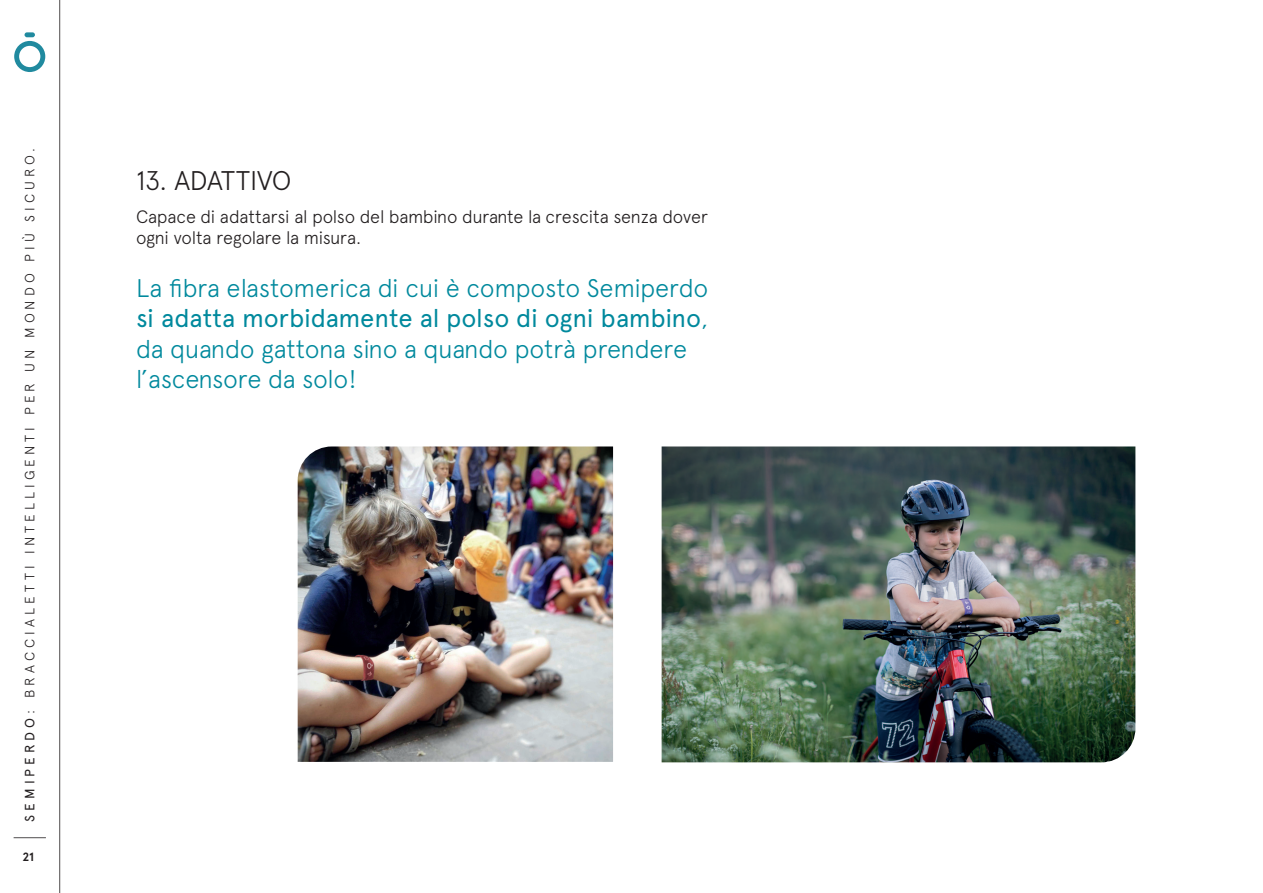
<style>
.page{position:relative;width:1263px;height:893px;background:#fff}
.page>*{position:absolute;margin:0;border:0;box-sizing:border-box;transform-origin:0 0}
.t1{font:300 27px "Apercu Pro";letter-spacing:-.015em;color:#231f20}
.t2{font:300 25.5px/30.6px "Apercu Pro";letter-spacing:-.015em;color:#00899d}
.t3{font:300 18px/21.6px "Apercu Pro";letter-spacing:-.015em;color:#231f20}
.t4{font:300 13.5px "Apercu Pro";letter-spacing:.3em;color:#231f20}
.t5{font:700 12px "Apercu Pro";color:#231f20}
.s1{font-weight:400}
</style>
<div class="page">
<svg style="left:14px;top:41px;width:31px;height:31px"></svg>
<div style="left:25px;top:32px;width:10px;height:5px;background:#208a9f;border-radius:2px"></div>
<hr style="left:14px;top:837px;width:32px;height:1px;background:#231f20">
<hr style="left:59px;top:0;width:1px;height:893px;background:#231f20">
<img style="left:298px;top:446px;width:315px;height:316px">
<img style="left:662px;top:446px;width:473px;height:316px">
<p class="t4" style="left:20px;top:822px;width:675px;rotate:-90deg"><span class="s1">SEMIPERDO</span>: BRACCIALETTI INTELLIGENTI PER UN MONDO PIÙ SICURO.</p>
<p class="t5" style="left:22px;top:848px;width:13px">21</p>
<p class="t1" style="left:136px;top:161px;width:157px">13. ADATTIVO</p>
<p class="t3" style="left:136px;top:204px;width:573px">Capace di adattarsi al polso del bambino durante la crescita senza dover ogni volta regolare la misura.</p>
<p class="t2" style="left:136px;top:270px;width:574px">La fibra elastomerica di cui è composto Semiperdo <span class="s1">si adatta morbidamente al polso di ogni bambino</span>, da quando gattona sino a quando potrà prendere l’ascensore da solo!</p>
</div>
